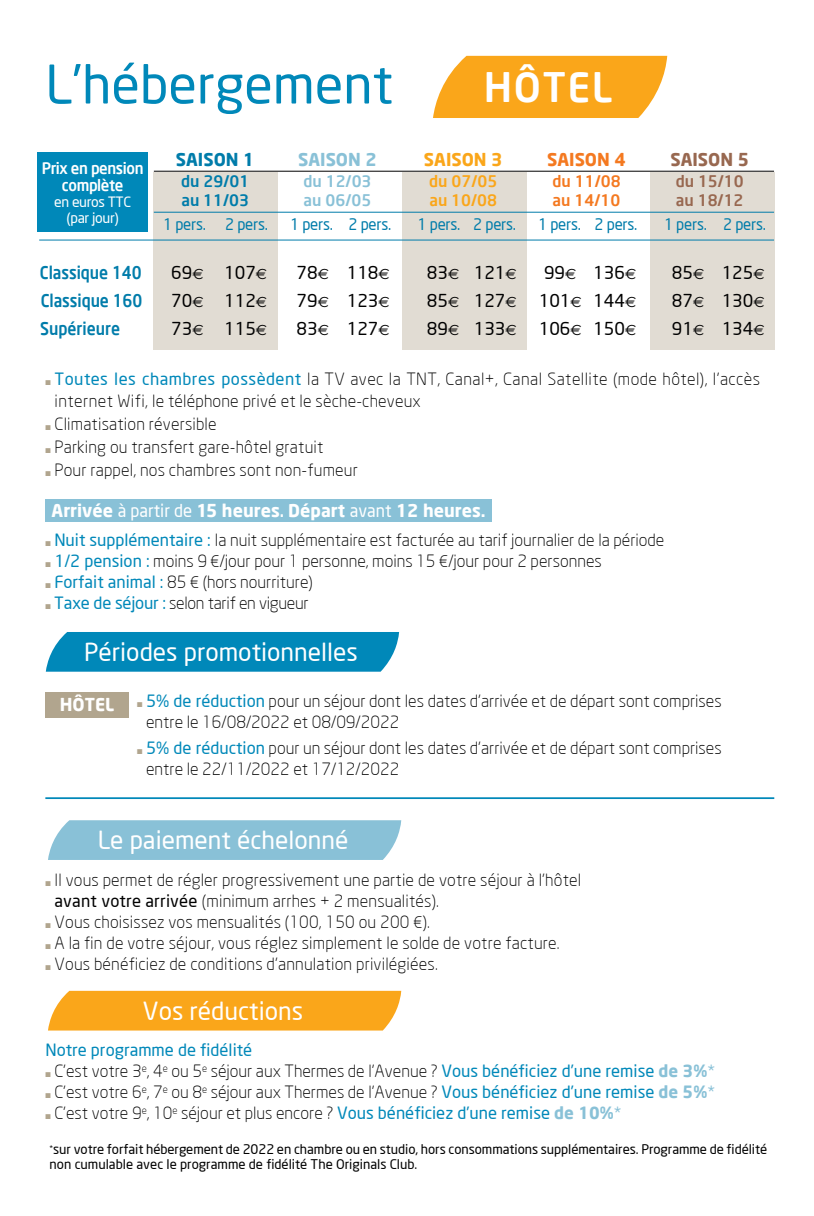
<style>
.page{position:relative;width:814px;height:1216px;background:#fff}
.page>*{position:absolute;margin:0;border:0;box-sizing:border-box;transform-origin:0 0}
.t1{font:52.5px "Neo Sans";color:#0088b9}
.t2{font:500 39.9px "Neo Sans";letter-spacing:.04em;color:#fff}
.t3{font:24.5px "Neo Sans";color:#fff}
.t4{font:17.5px "Neo Sans";color:#000}
.t5{font:700 17.5px "Neo Sans";color:#fff}
.t6{font:500 17.5px "Neo Sans";letter-spacing:-.005em;color:#007caa;scale:.9 1}
.t7{font:700 17.5px "Neo Sans";color:#007caa}
.t8{font:700 17.5px "Neo Sans";color:#89c1d7}
.t9{font:700 17.5px "Neo Sans";color:#faa61a}
.t10{font:700 17.5px "Neo Sans";color:#f47920}
.t11{font:700 17.5px "Neo Sans";color:#986850}
.t12{font:300 16.62px/21px "Neo Sans";letter-spacing:.01em;color:#000}
.t13{font:300 16.62px "Neo Sans";letter-spacing:-.015em;color:#000}
.t14{font:16.62px "Neo Sans";color:#0088b9}
.t15{font:15.75px "Neo Sans";letter-spacing:-.015em;color:#007caa;scale:.95 1}
.t16{font:500 15.75px/17.5px "Neo Sans";letter-spacing:-.025em;color:#fff;text-align:center;scale:.95 1}
.t17{font:500 15.75px "Neo Sans";color:#007caa}
.t18{font:500 15.75px "Neo Sans";color:#89c1d7}
.t19{font:500 15.75px "Neo Sans";color:#faa61a}
.t20{font:500 15.75px "Neo Sans";color:#f47920}
.t21{font:500 15.75px "Neo Sans";color:#986850}
.t22{font:14px/15.8px "Neo Sans";letter-spacing:-.025em;color:#fff;text-align:center}
.t23{font:13.12px/15px "Neo Sans";letter-spacing:-.005em;color:#000}
.s1{font-family:"Euro Sans";font-size:14.88px}
.s2{color:#b1a58e}
.s3{font-weight:400;color:#0088b9}
.s4{font-weight:400}
.s5{font-weight:500}
.s6{font-size:15.75px}
.s7{font-weight:700;color:#89c1d7}
.s8{font-weight:400;color:#89c1d7}
</style>
<div class="page">
<div style="left:402px;top:172px;width:124px;height:178px;background:#e1dcd3"></div>
<div style="left:650px;top:172px;width:124px;height:178px;background:#e1dcd3"></div>
<div style="left:154px;top:172px;width:124px;height:178px;background:#e1dcd3"></div>
<hr style="left:154px;top:171px;width:620px;height:1px;background:#000">
<hr style="left:154px;top:212px;width:620px;height:1px;background:#007caa">
<hr style="left:39px;top:239px;width:735px;height:1px;background:#007caa">
<div style="left:37px;top:152px;width:111px;height:80px;background:#0088b9"></div>
<div style="left:45px;top:499px;width:447px;height:22px;background:#89c1d7"></div>
<svg style="left:433px;top:56px;width:234px;height:62px;background:#faae2f"></svg>
<div style="left:48px;top:820px;width:353px;height:40px;background:#89c1d7"></div>
<div style="left:48px;top:990px;width:353px;height:40px;background:#faa61a"></div>
<hr style="left:45px;top:797px;width:729px;height:2px;background:#0088b9">
<div style="left:46px;top:632px;width:353px;height:39px;background:#0088b9"></div>
<div style="left:45px;top:692px;width:84px;height:25px;background:#b1a58e"></div>
<hr style="left:813px;top:0;width:1px;height:1215px;background:#d7e7f6">
<h1 class="t1" style="left:45px;top:52px;width:349px">L’hébergement</h1>
<h2 class="t2" style="left:484px;top:62px;width:130px">HÔTEL</h2>
<p class="t16" style="left:42px;top:159px;width:109px">Prix en pension complète</p>
<p class="t22" style="left:54px;top:194px;width:78px">en euros TTC (par jour)</p>
<p class="t7" style="left:176px;top:148px;width:9px">SAIS</p>
<p class="t7" style="left:214px;top:148px;width:42px">ON 1</p>
<p class="t8" style="left:298px;top:148px;width:11px">SAIS</p>
<p class="t8" style="left:336px;top:148px;width:42px">ON 2</p>
<p class="t9" style="left:424px;top:148px;width:11px">SAIS</p>
<p class="t9" style="left:461px;top:148px;width:42px">ON 3</p>
<p class="t10" style="left:547px;top:148px;width:11px">SAIS</p>
<p class="t10" style="left:585px;top:148px;width:42px">ON 4</p>
<p class="t11" style="left:670px;top:148px;width:11px">SAIS</p>
<p class="t11" style="left:708px;top:148px;width:42px">ON 5</p>
<p class="t17" style="left:181px;top:171px;width:70px">du 29/01</p>
<p class="t18" style="left:303px;top:171px;width:70px">du 12/03</p>
<p class="t19" style="left:429px;top:171px;width:70px">du 07/05</p>
<p class="t20" style="left:552px;top:171px;width:70px">du 11/08</p>
<p class="t21" style="left:675px;top:171px;width:70px">du 15/10</p>
<p class="t17" style="left:181px;top:190px;width:69px">au 11/03</p>
<p class="t18" style="left:303px;top:190px;width:69px">au 06/05</p>
<p class="t19" style="left:429px;top:190px;width:69px">au 10/08</p>
<p class="t20" style="left:552px;top:190px;width:69px">au 14/10</p>
<p class="t21" style="left:676px;top:190px;width:69px">au 18/12</p>
<p class="t15" style="left:163px;top:214px;width:112px">1 pers. 2 pers.</p>
<p class="t15" style="left:290px;top:214px;width:108px">1 pers. 2 pers.</p>
<p class="t15" style="left:417px;top:214px;width:105px">1 pers. 2 pers.</p>
<p class="t15" style="left:538px;top:214px;width:106px">1 pers. 2 pers.</p>
<p class="t15" style="left:664px;top:214px;width:109px">1 pers. 2 pers.</p>
<p class="t6" style="left:40px;top:261px;width:114px">Classique 140</p>
<p class="t4" style="left:171px;top:261px;width:97px">69<span class="s1">E</span> 107<span class="s1">E</span></p>
<p class="t4" style="left:296px;top:261px;width:95px">78<span class="s1">E</span> 118<span class="s1">E</span></p>
<p class="t4" style="left:427px;top:261px;width:91px">83<span class="s1">E</span> 121<span class="s1">E</span></p>
<p class="t4" style="left:544px;top:261px;width:94px">99<span class="s1">E</span> 136<span class="s1">E</span></p>
<p class="t4" style="left:671px;top:261px;width:94px">85<span class="s1">E</span> 125<span class="s1">E</span></p>
<p class="t6" style="left:41px;top:289px;width:114px">Classique 160</p>
<p class="t4" style="left:171px;top:289px;width:97px">70<span class="s1">E</span> 112<span class="s1">E</span></p>
<p class="t4" style="left:296px;top:289px;width:95px">79<span class="s1">E</span> 123<span class="s1">E</span></p>
<p class="t4" style="left:427px;top:289px;width:91px">85<span class="s1">E</span> 127<span class="s1">E</span></p>
<p class="t4" style="left:538px;top:289px;width:99px">101<span class="s1">E</span> 144<span class="s1">E</span></p>
<p class="t4" style="left:671px;top:289px;width:94px">87<span class="s1">E</span> 130<span class="s1">E</span></p>
<p class="t6" style="left:40px;top:317px;width:90px">Supérieure</p>
<p class="t4" style="left:171px;top:317px;width:97px">73<span class="s1">E</span> 115<span class="s1">E</span></p>
<p class="t4" style="left:296px;top:317px;width:95px">83<span class="s1">E</span> 127<span class="s1">E</span></p>
<p class="t4" style="left:427px;top:317px;width:91px">89<span class="s1">E</span> 133<span class="s1">E</span></p>
<p class="t4" style="left:538px;top:317px;width:99px">106<span class="s1">E</span> 150<span class="s1">E</span></p>
<p class="t4" style="left:671px;top:317px;width:94px">91<span class="s1">E</span> 134<span class="s1">E</span></p>
<p class="t12" style="left:55px;top:367px;width:707px;line-height:22.8px;text-indent:-9px"><span class="s2">■</span> <span class="s3">Toutes les chambres possèdent</span> la TV avec la TNT, Canal+, Canal Satellite (mode hôtel), l’accès internet Wifi, le téléphone privé et le sèche-cheveux</p>
<p class="t12" style="left:45px;top:413px;width:173px"><span class="s2">■</span> Climatisation réversible</p>
<p class="t12" style="left:45px;top:436px;width:279px"><span class="s2">■</span> Parking ou transfert gare-hôtel gratuit</p>
<p class="t12" style="left:45px;top:459px;width:314px"><span class="s2">■</span> Pour rappel, nos chambres sont non-fumeur</p>
<p class="t5" style="left:52px;top:499px;width:435px">Arrivée <span class="s4">à partir de</span> 15 heures<span class="s5">.</span> Départ <span class="s4">avant</span> 12 heures.</p>
<p class="t12" style="left:45px;top:529px;width:620px"><span class="s2">■</span> <span class="s3">Nuit supplémentaire :</span> la nuit supplémentaire est facturée au tarif journalier de la période</p>
<p class="t12" style="left:45px;top:550px;width:558px"><span class="s2">■</span> <span class="s3">1/2 pension :</span> moins 9 <span class="s6">€</span>/jour pour 1 personne, moins 15 <span class="s6">€</span>/jour pour 2 personnes</p>
<p class="t12" style="left:45px;top:571px;width:269px"><span class="s2">■</span> <span class="s3">Forfait animal :</span> 85 <span class="s6">€</span> (hors nourriture)</p>
<p class="t13" style="left:45px;top:593px;width:265px"><span class="s2">■</span> <span class="s3">Taxe de séjour :</span> selon tarif en vigueur</p>
<h3 class="t3" style="left:84px;top:637px;width:275px">Périodes promotionnelles</h3>
<p class="t12" style="left:146px;top:690px;width:577px;text-indent:-9px"><span class="s2">■</span> <span class="s3">5% de réduction</span> pour un séjour dont les dates d’arrivée et de départ sont comprises entre le 16/08/2022 et 08/09/2022</p>
<p class="t12" style="left:146px;top:737px;width:577px;text-indent:-9px"><span class="s2">■</span> <span class="s3">5% de réduction</span> pour un séjour dont les dates d’arrivée et de départ sont comprises entre le 22/11/2022 et 17/12/2022</p>
<p class="t5" style="left:60px;top:693px;width:56px">HÔTEL</p>
<h3 class="t3" style="left:98px;top:825px;width:252px">Le paiement échelonné</h3>
<p class="t12" style="left:54px;top:868px;width:528px;text-indent:-9px"><span class="s2">■</span> Il vous permet de régler progressivement une partie de votre séjour à l’hôtel <span class="s4">avant votre arrivée</span> (minimum arrhes + 2 mensualités).</p>
<p class="t12" style="left:45px;top:910px;width:386px"><span class="s2">■</span> Vous choisissez vos mensualités (100, 150 ou 200 <span class="s6">€</span>).</p>
<p class="t12" style="left:45px;top:931px;width:516px"><span class="s2">■</span> A la fin de votre séjour, vous réglez simplement le solde de votre facture.</p>
<p class="t12" style="left:45px;top:952px;width:394px"><span class="s2">■</span> Vous bénéficiez de conditions d’annulation privilégiées.</p>
<h3 class="t3" style="left:143px;top:996px;width:162px">Vos réductions</h3>
<p class="t14" style="left:45px;top:1039px;width:208px">Notre programme de fidélité</p>
<p class="t12" style="left:45px;top:1059px;width:671px"><span class="s2">■</span> C’est votre 3<sup>e</sup>, 4<sup>e</sup> ou 5<sup>e</sup> séjour aux Thermes de l’Avenue ? <span class="s3">Vous bénéficiez d’une remise</span> <span class="s7">de 3%</span><span class="s8">*</span></p>
<p class="t12" style="left:45px;top:1080px;width:671px"><span class="s2">■</span> C’est votre 6<sup>e</sup>, 7<sup>e</sup> ou 8<sup>e</sup> séjour aux Thermes de l’Avenue ? <span class="s3">Vous bénéficiez d’une remise</span> <span class="s7">de 5%</span><span class="s8">*</span></p>
<p class="t12" style="left:45px;top:1101px;width:577px"><span class="s2">■</span> C’est votre 9<sup>e</sup>, 10<sup>e</sup> séjour et plus encore ? <span class="s3">Vous bénéficiez d’une remise</span> <span class="s7">de 10%</span><span class="s8">*</span></p>
<p class="t23" style="left:50px;top:1141px;width:719px"><sup>*</sup>sur votre forfait hébergement de 2022 en chambre ou en studio, hors consommations supplémentaires. Programme de fidélité non cumulable avec le programme de fidélité The Originals Club.</p>
</div>
